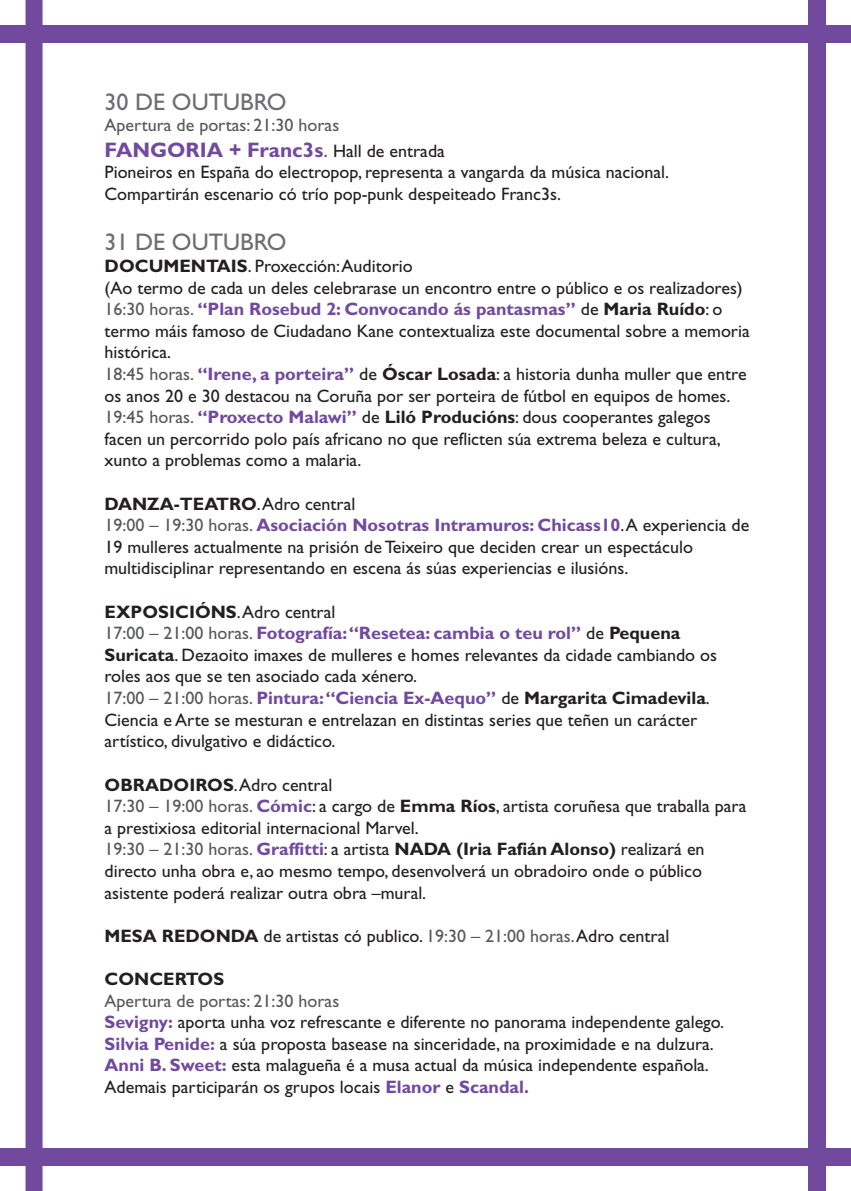
<style>
.page{position:relative;width:851px;height:1191px;background:#fff}
.page>*{position:absolute;margin:0;border:0;box-sizing:border-box;transform-origin:0 0}
.t1{font:24px "Gill Sans";color:#6c6d70}
.t2{font:700 21px "Gill Sans";color:#714a9e}
.t3{font:18px/21.6px "Gill Sans";color:#231f20}
.t4{font:18px "Gill Sans";color:#57585a}
.t5{font:700 18px "Gill Sans";color:#231f20}
.s1{font-weight:400}
.s2{font-weight:400;font-size:18px;color:#231f20}
.s3{font-weight:700}
.s4{color:#57585a}
.s5{font-weight:700;color:#714a9e}
</style>
<div class="page">
<div style="left:0;top:26px;width:850px;height:17px;background:#714a9e"></div>
<div style="left:0;top:1148px;width:850px;height:17px;background:#714a9e"></div>
<div style="left:808px;top:0;width:17px;height:1191px;background:#714a9e"></div>
<div style="left:26px;top:0;width:17px;height:1191px;background:#714a9e"></div>
<h1 class="t1" style="left:105px;top:88px;width:183px">30 DE OUTUBRO</h1>
<p class="t4" style="left:105px;top:115px;width:236px">Apertura de portas: 21:30 horas</p>
<p class="t2" style="left:105px;top:137px;width:342px">FANGORIA + Franc3s<span class="s1">.</span> <span class="s2">Hall de entrada</span></p>
<p class="t3" style="left:104px;top:161px;width:566px">Pioneiros en España do electropop, representa a vangarda da música nacional.<br>Compartirán escenario có trío pop-punk despeiteado Franc3s.</p>
<h1 class="t1" style="left:105px;top:228px;width:183px">31 DE OUTUBRO</h1>
<p class="t3" style="left:105px;top:255px;width:646px"><span class="s3">DOCUMENTAIS</span>. Proxección: Auditorio<br>(Ao termo de cada un deles celebrarase un encontro entre o público e os realizadores)<br><span class="s4">16:30 horas.</span> <span class="s5">“Plan Rosebud 2: Convocando ás pantasmas”</span> de <span class="s3">Maria Ruído</span>: o termo máis famoso de Ciudadano Kane contextualiza este documental sobre a memoria histórica.<br><span class="s4">18:45 horas.</span> <span class="s5">“Irene, a porteira”</span> de <span class="s3">Óscar Losada</span>: a historia dunha muller que entre os anos 20 e 30 destacou na Coruña por ser porteira de fútbol en equipos de homes.<br><span class="s4">19:45 horas.</span> <span class="s5">“Proxecto Malawi”</span> de <span class="s3">Liló Producións</span>: dous cooperantes galegos facen un percorrido polo país africano no que reflicten súa extrema beleza e cultura, xunto a problemas como a malaria.</p>
<p class="t3" style="left:105px;top:493px;width:646px"><span class="s3">DANZA-TEATRO</span>. Adro central<br><span class="s4">19:00 – 19:30 horas.</span> <span class="s5">Asociación Nosotras Intramuros: Chicass10</span>. A experiencia de 19 mulleres actualmente na prisión de Teixeiro que deciden crear un espectáculo multidisciplinar representando en escena ás súas experiencias e ilusións.</p>
<p class="t3" style="left:105px;top:601px;width:614px"><span class="s3">EXPOSICIÓNS</span>. Adro central<br><span class="s4">17:00 – 21:00 horas.</span> <span class="s5">Fotografía: “Resetea: cambia o teu rol”</span> de <span class="s3">Pequena Suricata</span>. Dezaoito imaxes de mulleres e homes relevantes da cidade cambiando os roles aos que se ten asociado cada xénero.<br><span class="s4">17:00 – 21:00 horas.</span> <span class="s5">Pintura: “Ciencia Ex-Aequo”</span> de <span class="s3">Margarita Cimadevila</span>.<br>Ciencia e Arte se mesturan e entrelazan en distintas series que teñen un carácter artístico, divulgativo e didáctico.</p>
<p class="t3" style="left:105px;top:773px;width:643px"><span class="s3">OBRADOIROS</span>. Adro central<br><span class="s4">17:30 – 19:00 horas.</span> <span class="s5">Cómic</span>: a cargo de <span class="s3">Emma Ríos</span>, artista coruñesa que traballa para a prestixiosa editorial internacional Marvel.<br><span class="s4">19:30 – 21:30 horas.</span> <span class="s5">Graffitti</span>: a artista <span class="s3">NADA (Iria Fafián Alonso)</span> realizará en directo unha obra e, ao mesmo tempo, desenvolverá un obradoiro onde o público asistente poderá realizar outra obra –mural.</p>
<p class="t3" style="left:105px;top:925px;width:566px"><span class="s3">MESA REDONDA</span> de artistas có publico. <span class="s4">19:30 – 21:00 horas.</span> Adro central</p>
<p class="t5" style="left:105px;top:968px;width:121px">CONCERTOS</p>
<p class="t3" style="left:105px;top:989px;width:621px"><span class="s4">Apertura de portas: 21:30 horas<br></span><span class="s5">Sevigny:</span> aporta unha voz refrescante e diferente no panorama independente galego.<br><span class="s5">Silvia Penide:</span> a súa proposta basease na sinceridade, na proximidade e na dulzura.<br><span class="s5">Anni B. Sweet:</span> esta malagueña é a musa actual da música independente española.<br>Ademais participarán os grupos locais <span class="s5">Elanor</span> e <span class="s5">Scandal.</span></p>
</div>
